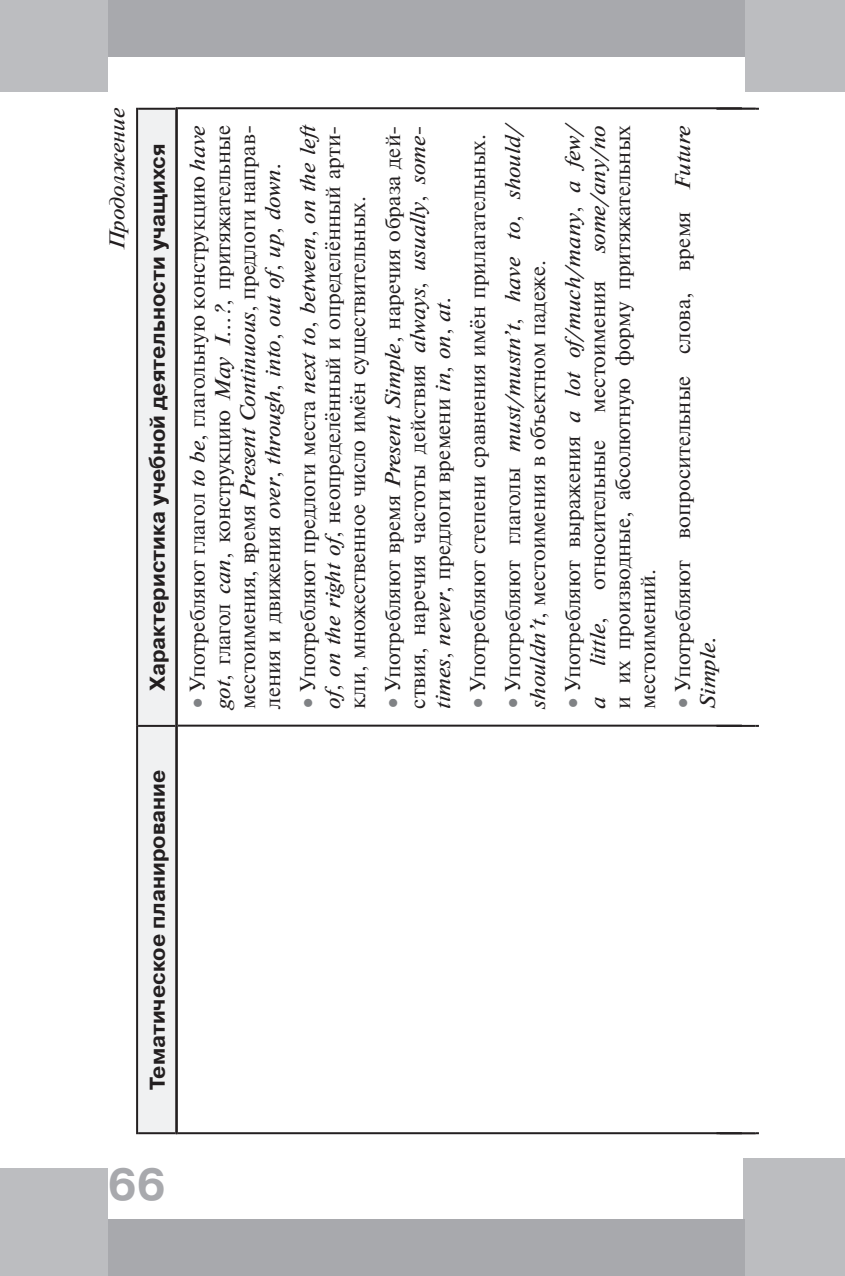
<style>
.page{position:relative;width:845px;height:1276px;background:#fff}
.page>*{position:absolute;margin:0;border:0;box-sizing:border-box;transform-origin:0 0}
.t1{font:700 44.8px "Pragmatica C";color:#a8a9ad}
.t2{font:21.4px/25px "Newton C San Pin";color:#231f20;text-align:justify}
.t3{font:italic 21.4px/25px "Newton C San Pin";color:#231f20}
.t4{font:700 21.4px "Pragmatica C";color:#231f20}
.s1{font-family:"Text Book C";font-size:34px;color:#808285}
.s2{font-style:italic}
.s3{font-family:"Text Book C";font-style:normal;font-size:34px;color:#808285}
.s4{font-style:normal}
</style>
<div class="page">
<div style="left:745px;top:0;width:71px;height:91px;background:#bcbdc0"></div>
<div style="left:817px;top:0;width:28px;height:91px;background:#bcbdc0"></div>
<div style="left:743px;top:1158px;width:73px;height:118px;background:#bcbdc0"></div>
<div style="left:817px;top:1158px;width:28px;height:118px;background:#bcbdc0"></div>
<div style="left:0;top:1219px;width:745px;height:57px;background:#a8a9ad"></div>
<div style="left:0;top:1168px;width:108px;height:108px;background:#bcbdc0"></div>
<div style="left:0;top:0;width:745px;height:57px;background:#a8a9ad"></div>
<div style="left:0;top:0;width:108px;height:91px;background:#bcbdc0"></div>
<hr style="left:720px;top:1132px;width:39px;height:2px;background:#231f20">
<hr style="left:720px;top:108px;width:39px;height:2px;background:#231f20">
<hr style="left:716px;top:725px;width:39px;height:2px;background:#231f20">
<hr style="left:716px;top:108px;width:39px;height:2px;background:#231f20">
<div style="left:138px;top:110px;width:37px;height:1022px;background:#f0f1f2"></div>
<hr style="left:136px;top:726px;width:2px;height:408px;background:#231f20">
<hr style="left:138px;top:1132px;width:37px;height:2px;background:#231f20">
<hr style="left:136px;top:108px;width:2px;height:618px;background:#231f20">
<hr style="left:138px;top:725px;width:37px;height:2px;background:#231f20">
<hr style="left:138px;top:108px;width:37px;height:2px;background:#231f20">
<hr style="left:175px;top:726px;width:2px;height:408px;background:#231f20">
<hr style="left:175px;top:108px;width:2px;height:618px;background:#231f20">
<hr style="left:176px;top:725px;width:2px;height:409px;background:#231f20">
<hr style="left:178px;top:1132px;width:564px;height:2px;background:#231f20">
<hr style="left:176px;top:107px;width:2px;height:618px;background:#231f20">
<hr style="left:178px;top:724px;width:564px;height:2px;background:#231f20">
<hr style="left:178px;top:107px;width:564px;height:2px;background:#231f20">
<p class="t3" style="left:105px;top:250px;width:144px;rotate:-90deg">Продолжение</p>
<p class="t4" style="left:146px;top:691px;width:549px;rotate:-90deg">Характеристика учебной деятельности учащихся</p>
<p class="t2" style="left:185px;top:708px;width:585px;rotate:-90deg"><span class="s1">•</span> Употребляют глагол <span class="s2">to be</span>, глагольную конструкцию <span class="s2">have got</span>, глагол <span class="s2">can</span>, конструкцию <span class="s2">May I...?</span>, притяжательные местоимения, время <span class="s2">Present Continuous</span>, предлоги направ&shy;ления и движения <span class="s2">over</span>, <span class="s2">through</span>, <span class="s2">into</span>, <span class="s2">out of</span>, <span class="s2">up</span>, <span class="s2">down.</span></p>
<p class="t2" style="left:295px;top:708px;width:587px;rotate:-90deg"><span class="s1">•</span> Употребляют предлоги места <span class="s2">next to</span>, <span class="s2">between</span>, <span class="s2">on the left of</span>, <span class="s2">on the right of</span>, неопределённый и определённый арти&shy;кли, множественное число имён существительных.</p>
<p class="t2" style="left:380px;top:708px;width:585px;rotate:-90deg"><span class="s1">•</span> Употребляют время <span class="s2">Present Simple</span>, наречия образа дей&shy;ствия, наречия частоты действия <span class="s2">always</span>, <span class="s2">usually</span>, <span class="s2">some&shy;times</span>, <span class="s2">never</span>, предлоги времени <span class="s2">in</span>, <span class="s2">on</span>, <span class="s2">at.</span></p>
<p class="t2" style="left:465px;top:708px;width:576px;rotate:-90deg"><span class="s1">•</span> Употребляют степени сравнения имён прилагательных.</p>
<p class="t2" style="left:500px;top:708px;width:589px;rotate:-90deg"><span class="s1">•</span> Употребляют глаголы <span class="s2">must/mustn’t</span>, <span class="s2">have to</span>, <span class="s2">should/ shouldn’t</span>, местоимения в объектном падеже.</p>
<p class="t3" style="left:560px;top:708px;width:589px;rotate:-90deg"><span class="s3">•</span> <span class="s4">Употребляют выражения</span> a lot of/much/many<span class="s4">,</span> a few/ a</p>
<p class="t3" style="left:585px;top:253px;width:130px;rotate:-90deg">some/any/no</p>
<p class="t2" style="left:610px;top:708px;width:585px;rotate:-90deg">и их производные, абсолютную форму притяжательных местоимений.</p>
<p class="t2" style="left:670px;top:708px;width:585px;rotate:-90deg"><span class="s1">•</span> Употребляют вопросительные слова, время <span class="s2">Future<br>Simple.</span></p>
<p class="t2" style="left:585px;top:412px;width:134px;rotate:-90deg">местоимения</p>
<p class="t2" style="left:585px;top:590px;width:152px;rotate:-90deg">относительные</p>
<p class="t3" style="left:585px;top:666px;width:51px;rotate:-90deg">little<span class="s4">,</span></p>
<p class="t4" style="left:146px;top:1089px;width:321px;rotate:-90deg">Тематическое планирование</p>
<h1 class="t1" style="left:108px;top:1159px;width:60px">66</h1>
</div>
